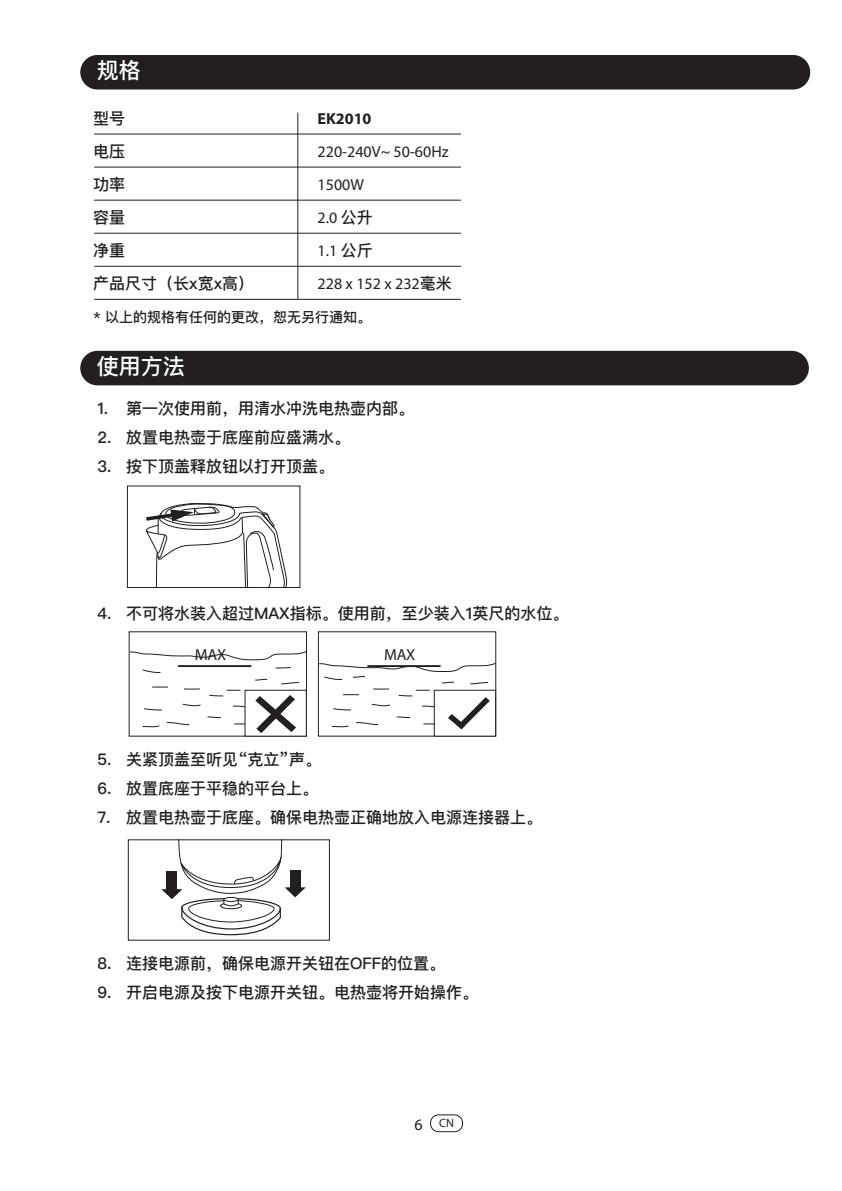
<style>
.page{position:relative;width:842px;height:1191px;background:#fff}
.page>*{position:absolute;margin:0;border:0;box-sizing:border-box;transform-origin:0 0}
.t1{font:500 22px "Ping Fang SC";color:#fff}
.t2{font:500 16px/33px "Ping Fang SC";color:#231f20}
.t3{font:16px/33px "Myriad Pro";color:#231f20}
.t4{font:700 16px "Myriad Pro";color:#231f20}
.t5{font:500 14px "Ping Fang SC";color:#231f20}
.t6{font:12px "Myriad Pro";color:#231f20}
.s1{font-family:"Ping Fang SC";font-weight:500}
.s2{font-size:16px}
</style>
<div class="page">
<div style="left:430px;top:1114px;width:33px;height:18px;border:1px solid #231f20;border-radius:8px"></div>
<div style="left:80px;top:351px;width:729px;height:34px;background:#231f20;border-radius:17px"></div>
<div style="left:80px;top:55px;width:730px;height:35px;background:#231f20;border-radius:17px"></div>
<hr style="left:94px;top:134px;width:367px;height:1px;background:#231f20">
<hr style="left:94px;top:167px;width:367px;height:1px;background:#231f20">
<hr style="left:94px;top:200px;width:367px;height:1px;background:#231f20">
<hr style="left:94px;top:233px;width:367px;height:1px;background:#231f20">
<hr style="left:94px;top:266px;width:367px;height:1px;background:#231f20">
<hr style="left:94px;top:299px;width:367px;height:1px;background:#231f20">
<hr style="left:297px;top:113px;width:1px;height:186px;background:#231f20">
<hr style="left:178px;top:665px;width:73px;height:2px;background:#231f20">
<svg style="left:129px;top:650px;width:178px;height:10px"></svg>
<div style="left:244px;top:689px;width:63px;height:47px;background:#fff;border:1px solid #231f20"></div>
<svg style="left:142px;top:666px;width:158px;height:67px"></svg>
<svg style="left:318px;top:662px;width:179px;height:67px"></svg>
<div style="left:128px;top:839px;width:202px;height:101px;border:1px solid #231f20"></div>
<svg style="left:161px;top:839px;width:159px;height:97px"></svg>
<svg style="left:145px;top:502px;width:143px;height:84px"></svg>
<div style="left:127px;top:485px;width:173px;height:103px;border:1px solid #231f20"></div>
<h1 class="t1" style="left:97px;top:57px;width:45px">规格</h1>
<p class="t2" style="left:93px;top:102px;width:162px">型号<br>电压<br>功率<br>容量<br>净重<br>产品尺寸（长x宽x高）</p>
<p class="t4" style="left:318px;top:108px;width:55px">EK2010</p>
<p class="t3" style="left:318px;top:135px;width:136px">220-240V~ 50-60Hz<br>1500W<br>2.0 <span class="s1">公升<br></span>1.1 <span class="s1">公斤<br></span>228 x 152 x 232<span class="s1">毫米</span></p>
<p class="t5" style="left:93px;top:308px;width:279px">* 以上的规格有任何的更改，恕无另行通知。</p>
<h1 class="t1" style="left:97px;top:353px;width:89px">使用方法</h1>
<p class="t2" style="left:97px;top:391px;width:318px">1. 第一次使用前，用清水冲洗电热壶内部。</p>
<p class="t2" style="left:97px;top:421px;width:254px">2. 放置电热壶于底座前应盛满水。</p>
<p class="t2" style="left:97px;top:450px;width:238px">3. 按下顶盖释放钮以打开顶盖。</p>
<p class="t2" style="left:97px;top:596px;width:472px">4. 不可将水装入超过MAX指标。使用前，至少装入1英尺的水位。</p>
<p class="t3" style="left:195px;top:638px;width:33px">MAX</p>
<p class="t3" style="left:384px;top:638px;width:33px">MAX</p>
<p class="t2" style="left:97px;top:742px;width:225px">5. 关紧顶盖至听见“克立”声。</p>
<p class="t2" style="left:97px;top:771px;width:222px">6. 放置底座于平稳的平台上。</p>
<p class="t2" style="left:97px;top:800px;width:446px">7. 放置电热壶于底座。确保电热壶正确地放入电源连接器上。</p>
<p class="t2" style="left:97px;top:946px;width:349px">8. 连接电源前，确保电源开关钮在OFF的位置。</p>
<p class="t2" style="left:97px;top:975px;width:382px">9. 开启电源及按下电源开关钮。电热壶将开始操作。</p>
<p class="t6" style="left:415px;top:1116px;width:41px"><span class="s2">6</span> CN</p>
</div>
